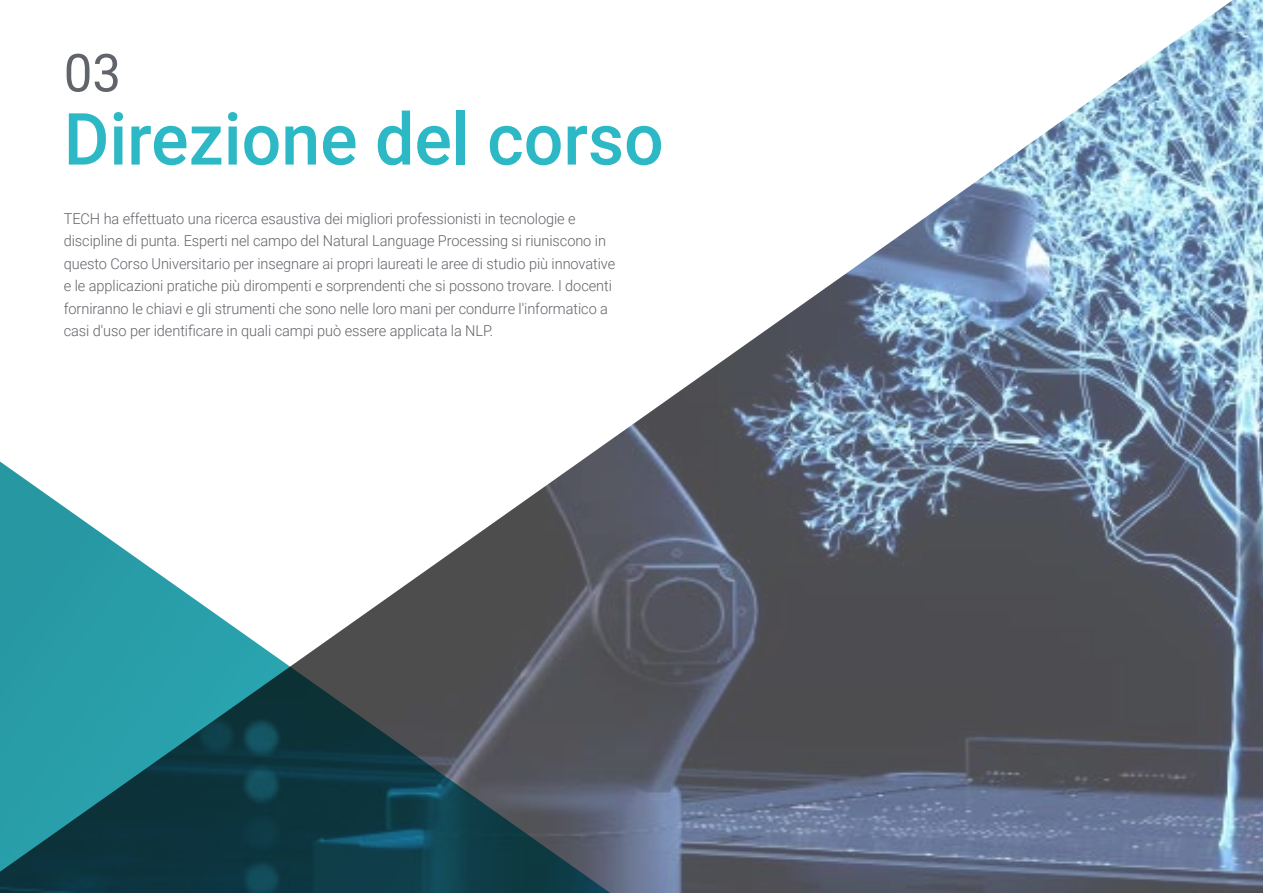
<style>
.page{position:relative;width:1263px;height:893px;background:#fff}
.page>*{position:absolute;margin:0;border:0;box-sizing:border-box;transform-origin:0 0}
.t1{font:500 72px "Roboto";color:#2db8c5}
.t2{font:52.5px "Roboto";color:#61646a}
.t3{font:300 15px/22.5px "Roboto";letter-spacing:-.005em;color:#61646a}
</style>
<div class="page">
<img style="left:602px;top:0;width:661px;height:893px">
<svg style="left:0;top:446px;width:640px;height:447px"></svg>
<h2 class="t2" style="left:64px;top:36px;width:59px">03</h2>
<h1 class="t1" style="left:64px;top:89px;width:601px">Direzione del corso</h1>
<p class="t3" style="left:64px;top:207px;width:553px">TECH ha effettuato una ricerca esaustiva dei migliori professionisti in tecnologie e discipline di punta. Esperti nel campo del Natural Language Processing si riuniscono in questo Corso Universitario per insegnare ai propri laureati le aree di studio più innovative e le applicazioni pratiche più dirompenti e sorprendenti che si possono trovare. I docenti forniranno le chiavi e gli strumenti che sono nelle loro mani per condurre l'informatico a casi d'uso per identificare in quali campi può essere applicata la NLP.</p>
</div>
